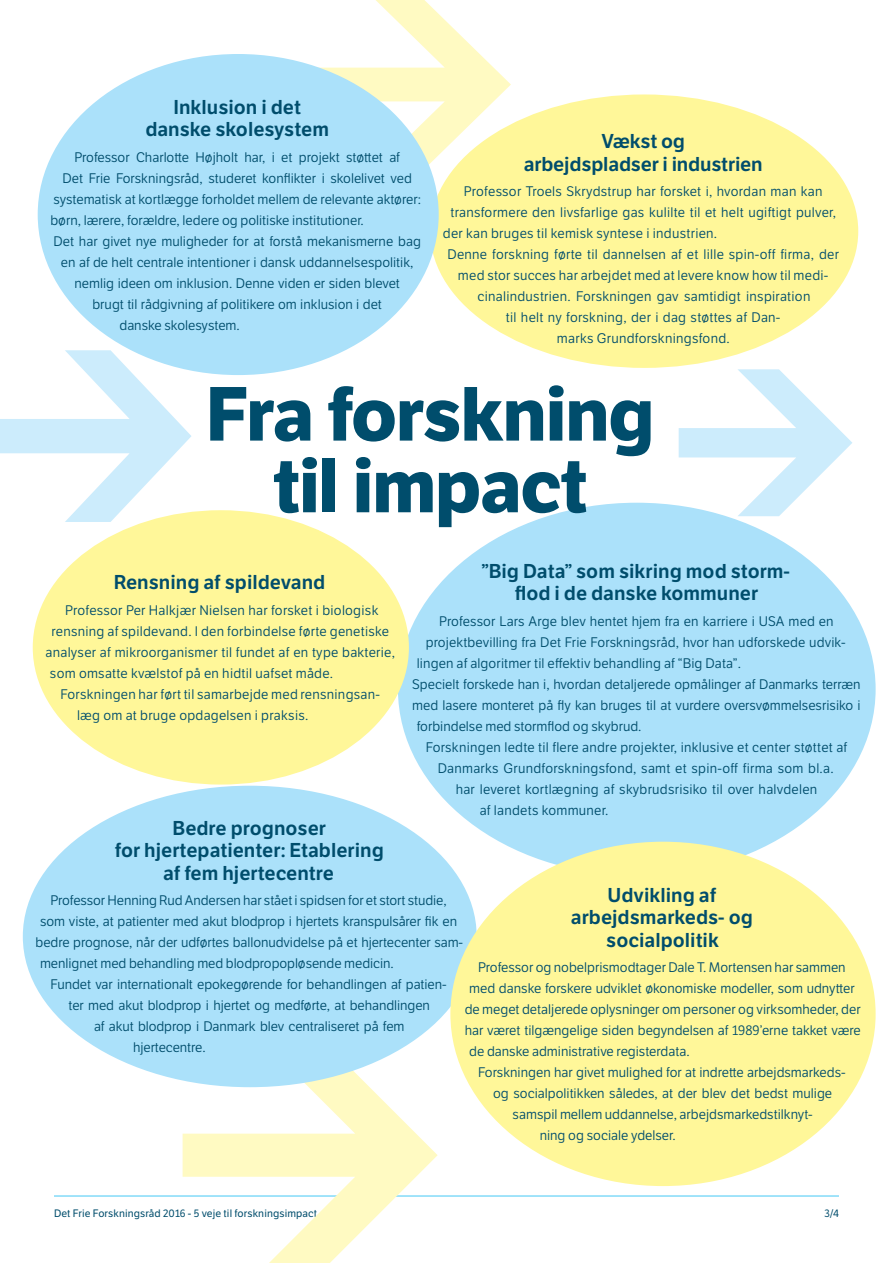
<style>
.page{position:relative;width:893px;height:1263px;background:#fff}
.page>*{position:absolute;margin:0;border:0;box-sizing:border-box;transform-origin:0 0}
.t1{font:700 74.4px/71.7px "LFT Etica";letter-spacing:-.01em;color:#004d6c;text-align:center}
.t2{font:600 19.5px/22.5px "LFT Etica";color:#004d6c;text-align:center}
.t3{font:13.5px "LFT Etica";color:#004d6c}
.t4{font:13.5px "LFT Etica";letter-spacing:.02em;color:#004d6c}
.t5{font:10.5px "LFT Etica";letter-spacing:.01em;color:#004d6c}
</style>
<div class="page">
<hr style="left:54px;top:1195px;width:785px;height:1px;background:#44c8f5">
<div style="left:430px;top:94px;width:428px;height:274px;background:#fff799;border-radius:50%"></div>
<div style="left:398px;top:503px;width:478px;height:372px;background:#abe1fa;border-radius:50%"></div>
<svg style="left:679px;top:369px;width:173px;height:147px"></svg>
<svg style="left:306px;top:0;width:205px;height:169px"></svg>
<svg style="left:183px;top:1047px;width:255px;height:216px"></svg>
<div style="left:38px;top:54px;width:401px;height:321px;background:#abe1fa;border-radius:50%"></div>
<div style="left:33px;top:510px;width:376px;height:274px;background:#fff799;border-radius:50%"></div>
<div style="left:23px;top:786px;width:454px;height:301px;background:#abe1fa;border-radius:50%"></div>
<div style="left:450px;top:842px;width:426px;height:344px;background:#fff799;border-radius:50%"></div>
<svg style="left:0;top:350px;width:192px;height:172px"></svg>
<h2 class="t2" style="left:145px;top:96px;width:185px">Inklusion i det danske skolesystem</h2>
<p class="t3" style="left:74px;top:149px;width:327px">Professor Charlotte Højholt har, i et projekt støttet af</p>
<p class="t3" style="left:62px;top:170px;width:351px">Det Frie Forskningsråd, studeret konflikter i skolelivet ved</p>
<p class="t3" style="left:53px;top:191px;width:369px">systematisk at kortlægge forholdet mellem de relevante aktører:</p>
<p class="t3" style="left:50px;top:212px;width:315px">børn, lærere, forældre, ledere og politiske institutioner.</p>
<p class="t3" style="left:53px;top:233px;width:369px">Det har givet nye muligheder for at forstå mekanismerne bag</p>
<p class="t3" style="left:61px;top:254px;width:354px">en af de helt centrale intentioner i dansk uddannelsespolitik,</p>
<p class="t3" style="left:74px;top:275px;width:327px">nemlig ideen om inklusion. Denne viden er siden blevet</p>
<p class="t3" style="left:92px;top:296px;width:291px">brugt til rådgivning af politikere om inklusion i det</p>
<p class="t3" style="left:119px;top:317px;width:122px">danske skolesystem.</p>
<h2 class="t2" style="left:524px;top:130px;width:240px">Vækst og<br>arbejdspladser i industrien</h2>
<p class="t4" style="left:464px;top:183px;width:360px">Professor Troels Skrydstrup har forsket i, hvordan man kan</p>
<p class="t4" style="left:450px;top:204px;width:387px">transformere den livsfarlige gas kulilte til et helt ugiftigt pulver,</p>
<p class="t4" style="left:443px;top:225px;width:276px">der kan bruges til kemisk syntese i industrien.</p>
<p class="t4" style="left:447px;top:246px;width:393px">Denne forskning førte til dannelsen af et lille spin-off firma, der</p>
<p class="t4" style="left:458px;top:267px;width:372px">med stor succes har arbejdet med at levere know how til medi-</p>
<p class="t4" style="left:477px;top:288px;width:334px">cinalindustrien. Forskningen gav samtidigt inspiration</p>
<p class="t4" style="left:506px;top:309px;width:276px">til helt ny forskning, der i dag støttes af Dan-</p>
<p class="t3" style="left:557px;top:330px;width:174px">marks Grundforskningsfond.</p>
<h1 class="t1" style="left:206px;top:379px;width:450px">Fra forskning til impact</h1>
<h2 class="t2" style="left:114px;top:571px;width:213px">Rensning af spildevand</h2>
<p class="t4" style="left:65px;top:602px;width:315px">Professor Per Halkjær N ielsen har forsket i biologisk</p>
<p class="t4" style="left:51px;top:623px;width:339px">rensning af spildevand. I den forbindelse førte genetiske</p>
<p class="t4" style="left:45px;top:644px;width:351px">analyser af mikroorganismer til fundet af en type bakterie,</p>
<p class="t4" style="left:50px;top:665px;width:285px">som omsatte kvælstof på en hidtil uafset måde.</p>
<p class="t4" style="left:60px;top:686px;width:321px">Forskningen har ført til samarbejde med rensningsan-</p>
<p class="t4" style="left:77px;top:707px;width:233px">læg om at bruge opdagelsen i praksis.</p>
<h2 class="t2" style="left:481px;top:560px;width:310px">”Big Data” som sikring mod storm&shy;flod i de danske kommuner</h2>
<p class="t3" style="left:439px;top:613px;width:396px">Professor Lars Arge blev hentet hjem fra en karriere i USA med en</p>
<p class="t3" style="left:426px;top:634px;width:421px">projektbevilling fra Det Frie Forskningsråd, hvor han udforskede udvik-</p>
<p class="t3" style="left:417px;top:655px;width:326px">lingen af algoritmer til effektiv behandling af “Big Data”.</p>
<p class="t3" style="left:412px;top:676px;width:450px">Specielt forskede han i, hvordan detaljerede opmålinger af Danmarks terræn</p>
<p class="t3" style="left:412px;top:697px;width:450px">med lasere monteret på fly kan bruges til at vurdere oversvømmelsesrisiko i</p>
<p class="t3" style="left:417px;top:718px;width:226px">forbindelse med stormflod og skybrud.</p>
<p class="t4" style="left:426px;top:739px;width:423px">Forskningen ledte til flere andre projekter, inklusive et center støttet af</p>
<p class="t4" style="left:438px;top:760px;width:397px">Danmarks Grundforskningsfond, samt et spin-off firma som bl.a.</p>
<p class="t4" style="left:456px;top:781px;width:363px">har leveret kortlægning af skybrudsrisiko til over halvdelen</p>
<p class="t4" style="left:480px;top:802px;width:130px">af landets kommuner.</p>
<h2 class="t2" style="left:115px;top:817px;width:271px">Bedre prognoser<br>for hjertepatienter: Etablering af fem hjertecentre</h2>
<p class="t3" style="left:51px;top:893px;width:398px">Professor Henning Rud Andersen har stået i spidsen for et stort studie,</p>
<p class="t3" style="left:40px;top:914px;width:419px">som viste, at patienter med akut blodprop i hjertets kranspulsårer fik en</p>
<p class="t3" style="left:36px;top:935px;width:429px">bedre prognose, når der udførtes ballonudvidelse på et hjertecenter sam-</p>
<p class="t3" style="left:40px;top:956px;width:355px">menlignet med behandling med blodpropopløsende medicin.</p>
<p class="t3" style="left:51px;top:977px;width:398px">Fundet var internationalt epokegørende for behandlingen af patien-</p>
<p class="t3" style="left:69px;top:998px;width:363px">ter med akut blodprop i hjertet og medførte, at behandlingen</p>
<p class="t3" style="left:94px;top:1019px;width:312px">af akut blodprop i Danmark blev centraliseret på fem</p>
<p class="t3" style="left:133px;top:1040px;width:74px">hjertecentre.</p>
<h2 class="t2" style="left:571px;top:884px;width:184px">Udvikling af arbejdsmarkeds- og socialpolitik</h2>
<p class="t3" style="left:478px;top:959px;width:369px">Professor og nobelprismodtager Dale T. Mortensen har sammen</p>
<p class="t3" style="left:469px;top:980px;width:387px">med danske forskere udviklet økonomiske modeller, som udnytter</p>
<p class="t3" style="left:465px;top:1001px;width:397px">de meget detaljerede oplysninger om personer og virksomheder, der</p>
<p class="t3" style="left:465px;top:1022px;width:398px">har været tilgængelige siden begyndelsen af 1989’erne takket være</p>
<p class="t3" style="left:469px;top:1043px;width:222px">de danske administrative registerdata.</p>
<p class="t3" style="left:478px;top:1064px;width:369px">Forskningen har givet mulighed for at indrette arbejdsmarkeds-</p>
<p class="t3" style="left:493px;top:1085px;width:341px">og socialpolitikken således, at der blev det bedst mulige</p>
<p class="t3" style="left:513px;top:1106px;width:301px">samspil mellem uddannelse, arbejdsmarkedstilknyt-</p>
<p class="t3" style="left:540px;top:1127px;width:138px">ning og sociale ydelser.</p>
<p class="t5" style="left:54px;top:1207px;width:265px">Det Frie Forskningsråd 2016 - 5 veje til forskningsimpact</p>
<p class="t5" style="left:824px;top:1207px;width:16px">3/4</p>
</div>
